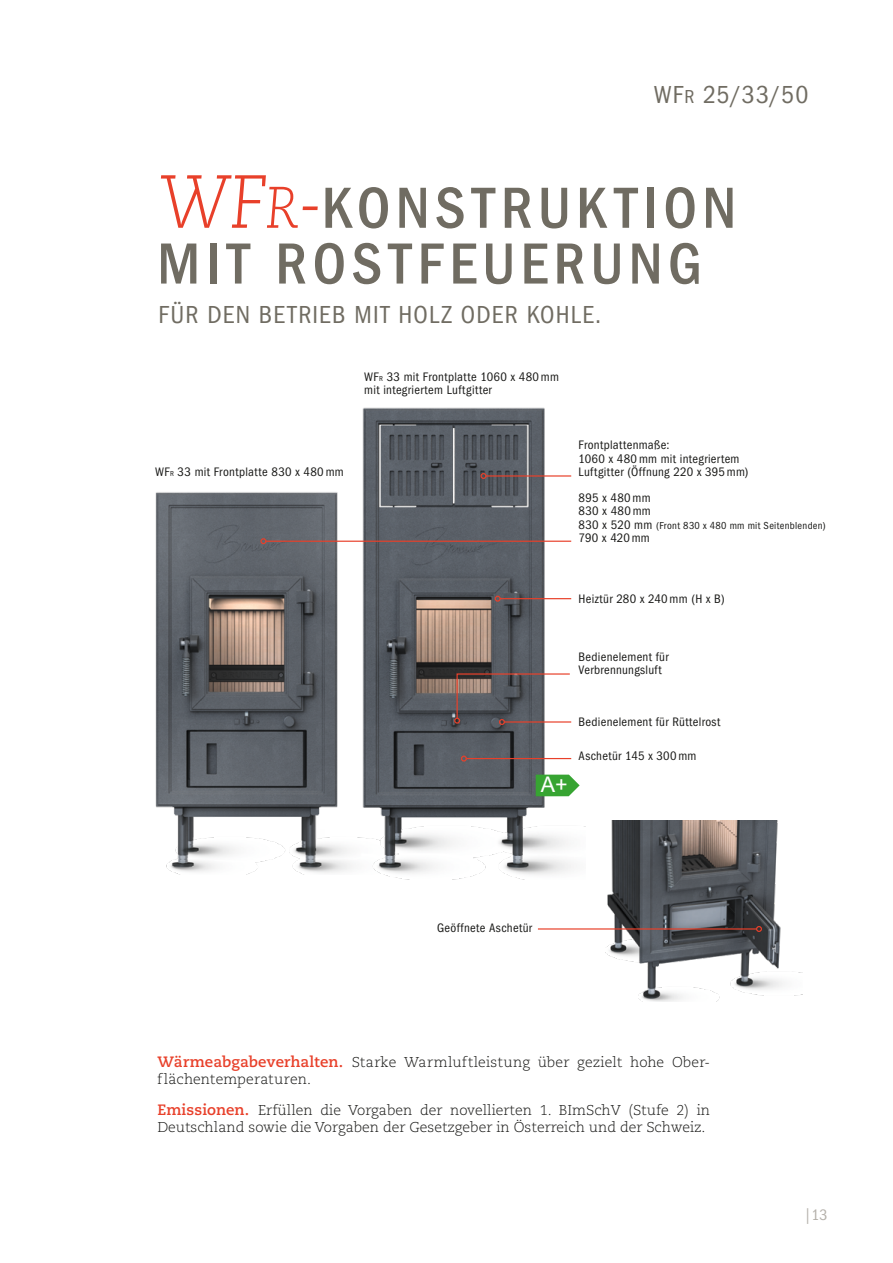
<style>
.page{position:relative;width:893px;height:1263px;background:#fff}
.page>*{position:absolute;margin:0;border:0;box-sizing:border-box;transform-origin:0 0}
.t1{font:500 condensed 60px "Franklin Gothic LT Pro";letter-spacing:.09em;color:#706c62}
.t2{font:condensed 25.5px "Franklin Gothic LT Pro";letter-spacing:.045em;color:#706c62}
.t3{font:21.6px "Arial";color:#fff}
.t4{font:condensed 15.75px "Franklin Gothic LT Pro";color:#b5b1ab}
.t5{font:300 14.25px/17.1px "Caecilia LT Pro 45";color:#1a1a18}
.t6{font:condensed 12.75px/13.5px "Franklin Gothic LT Pro";letter-spacing:.025em;color:#1a1a18}
.t7{font:condensed 10.5px "Franklin Gothic LT Pro";letter-spacing:.03em;color:#1a1a18}
.s1{font-size:19.5px}
.s2{font-family:"Caecilia LT Pro 46";font-weight:300;font-style:italic;font-stretch:normal;font-size:75px;color:#e8402a}
.s3{font-family:"Caecilia LT Pro 46";font-weight:300;font-style:italic;font-stretch:normal;font-size:58.5px;color:#e8402a}
.s4{font-size:7.5px}
.s5{font-size:12.75px}
.s6{font-family:"Caecilia LT Pro 75";font-weight:700;font-size:15px;color:#e8402a}
</style>
<div class="page">
<img style="left:155px;top:492px;width:172px;height:382px">
<img style="left:327px;top:407px;width:259px;height:472px">
<svg style="left:536px;top:775px;width:44px;height:21px"></svg>
<hr style="left:486px;top:475px;width:85px;height:2px;background:#e8402a">
<svg style="left:480px;top:473px;width:6px;height:6px"></svg>
<hr style="left:266px;top:541px;width:305px;height:1px;background:#e8402a">
<svg style="left:260px;top:538px;width:6px;height:6px"></svg>
<hr style="left:500px;top:598px;width:71px;height:1px;background:#e8402a">
<svg style="left:495px;top:596px;width:6px;height:6px"></svg>
<hr style="left:466px;top:758px;width:105px;height:1px;background:#e8402a">
<svg style="left:461px;top:755px;width:6px;height:6px"></svg>
<svg style="left:454px;top:673px;width:117px;height:52px"></svg>
<img style="left:587px;top:821px;width:216px;height:181px">
<hr style="left:538px;top:928px;width:219px;height:1px;background:#e8402a">
<svg style="left:756px;top:926px;width:6px;height:6px"></svg>
<h2 class="t2" style="left:654px;top:80px;width:156px">WF<span class="s1">R</span> 25/33/50</h2>
<h1 class="t1" style="left:158px;top:174px;width:579px"><span class="s2">WF</span><span class="s3">R</span><span class="s2">-</span>KONSTRUKTION</h1>
<h1 class="t1" style="left:157px;top:230px;width:546px">MIT ROSTFEUERUNG</h1>
<h2 class="t2" style="left:158px;top:301px;width:444px">FÜR DEN BETRIEB MIT HOLZ ODER KOHLE.</h2>
<p class="t6" style="left:155px;top:465px;width:190px">WF<span class="s4">R</span> 33 mit Frontplatte 830 x 480mm</p>
<p class="t6" style="left:364px;top:370px;width:196px">WF<span class="s4">R</span> 33 mit Frontplatte 1060 x 480mm mit integriertem Luftgitter</p>
<p class="t6" style="left:579px;top:438px;width:171px">Frontplattenmaße:<br>1060 x 480mm mit integriertem<br>Luftgitter (Öffnung 220 x 395mm)</p>
<p class="t6" style="left:579px;top:491px;width:74px">895 x 480mm<br>830 x 480mm</p>
<p class="t7" style="left:579px;top:519px;width:249px"><span class="s5">830 x 520 mm</span> (Front 830 x 480 mm mit Seitenblenden)</p>
<p class="t6" style="left:579px;top:531px;width:73px">790 x 420mm</p>
<p class="t6" style="left:579px;top:592px;width:148px">Heiztür 280 x 240mm (H x B)</p>
<p class="t6" style="left:579px;top:650px;width:92px">Bedienelement für<br>Verbrennungsluft</p>
<h3 class="t3" style="left:541px;top:770px;width:28px">A+</h3>
<p class="t6" style="left:579px;top:715px;width:143px">Bedienelement für Rüttelrost</p>
<p class="t6" style="left:579px;top:749px;width:119px">Aschetür 145 x 300mm</p>
<p class="t6" style="left:437px;top:921px;width:96px">Geöffnete Aschetür</p>
<p class="t5" style="left:157px;top:1053px;width:554px"><span class="s6">Wärmeabgabeverhalten.</span> Starke Warmluftleistung über gezielt hohe Ober&shy;flächentemperaturen.</p>
<p class="t5" style="left:157px;top:1101px;width:554px"><span class="s6">Emissionen.</span> Erfüllen die Vorgaben der novellierten 1. BImSchV (Stufe 2) in<br>Deutschland sowie die Vorgaben der Gesetzgeber in Österreich und der Schweiz.</p>
<p class="t4" style="left:804px;top:1206px;width:25px">|13</p>
</div>
